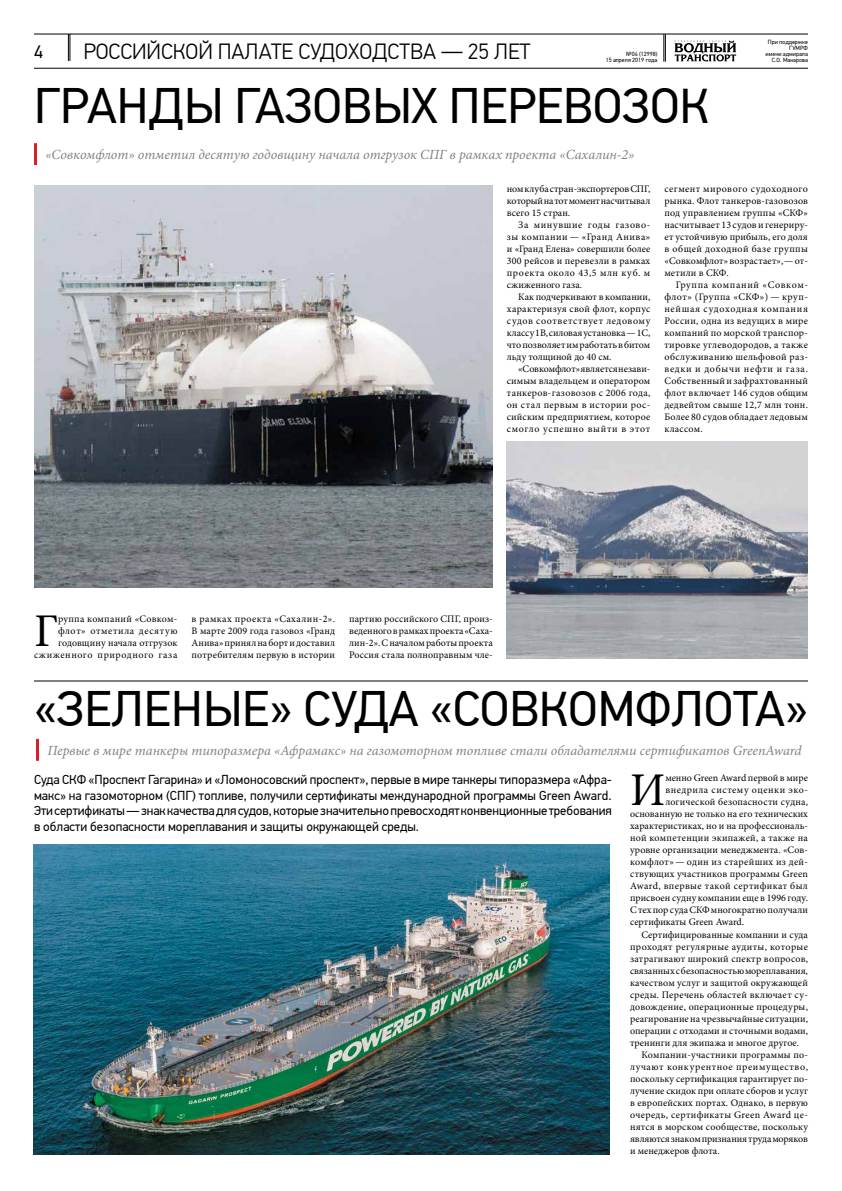
<style>
.page{position:relative;width:842px;height:1191px;background:#fff}
.page>*{position:absolute;margin:0;border:0;box-sizing:border-box;transform-origin:0 0}
.t1{font:49.8px "PF Din Text Pro";color:#000}
.t2{font:46.9px "Minion Pro";color:#000}
.t3{font:300 22px "PF Din Text Pro";color:#000}
.t4{font:18px "PF Din Text Pro";color:#000}
.t5{font:italic 14px "Minion Pro";color:#808285}
.t6{font:13px/15.6px "PF Din Text Pro";color:#000;text-align:justify}
.t7{font:10px/12px "Minion Pro";letter-spacing:.01em;color:#000;text-align:justify}
.t8{font:10px/12px "Minion Pro";letter-spacing:.04em;color:#000;text-align:right}
.t9{font:10px "Minion Pro";letter-spacing:-.01em;color:#000}
.t10{font:10px "Minion Pro";letter-spacing:.03em;color:#000}
.t11{font:10px "Minion Pro";letter-spacing:.035em;color:#000}
.t12{font:10px "Minion Pro";letter-spacing:.06em;color:#000}
.t13{font:10px "Minion Pro";letter-spacing:.05em;color:#000}
.t14{font:6px/6px "PF Din Text Pro";color:#000;text-align:right}
</style>
<div class="page">
<svg style="left:675px;top:41px;width:61px;height:20px"></svg>
<hr style="left:34px;top:68px;width:774px;height:1px;background:#000">
<hr style="left:34px;top:34px;width:774px;height:1px;background:#000">
<svg style="left:68px;top:34px;width:3px;height:27px"></svg>
<svg style="left:664px;top:34px;width:2px;height:28px"></svg>
<hr style="left:36px;top:739px;width:3px;height:22px;background:#d2232a">
<hr style="left:34px;top:143px;width:3px;height:22px;background:#d2232a">
<img style="left:33px;top:844px;width:576px;height:311px">
<hr style="left:34px;top:680px;width:774px;height:1px;background:#000">
<img style="left:507px;top:441px;width:301px;height:217px">
<img style="left:34px;top:186px;width:459px;height:401px">
<h3 class="t4" style="left:34px;top:41px;width:10px">4</h3>
<h3 class="t3" style="left:83px;top:39px;width:449px">РОССИЙСКОЙ ПАЛАТЕ СУДОХОДСТВА — 25 ЛЕТ</h3>
<p class="t14" style="left:606px;top:51px;width:53px">№04 (12998)<br>15 апреля 2019 года</p>
<p class="t14" style="left:766px;top:39px;width:44px">При поддержке<br>ГУМРФ<br>имени адмирала</p>
<p class="t14" style="left:772px;top:57px;width:38px">С.О. Макарова</p>
<h1 class="t1" style="left:34px;top:77px;width:676px">ГРАНДЫ ГАЗОВЫХ ПЕРЕВОЗОК</h1>
<h3 class="t5" style="left:45px;top:145px;width:590px">«Совкомфлот» отметил десятую годовщину начала отгрузок СПГ в рамках проекта «Сахалин‑2»</h3>
<p class="t7" style="left:507px;top:182px;width:145px">ном клуба стран-экспортеров СПГ, который на тот момент насчитывал всего 15 стран.</p>
<p class="t7" style="left:507px;top:218px;width:145px;text-indent:11px">За минувшие годы газово&shy;зы компании — «Гранд Анива» и «Гранд Елена» совершили более 300 рейсов и перевезли в рамках проекта около 43,5 млн куб. м сжиженного газа.</p>
<p class="t7" style="left:507px;top:290px;width:145px;text-indent:11px">Как подчеркивают в компании, характеризуя свой флот, корпус судов соответствует ледовому классу 1B, силовая установка— 1С, что позволяет им работать в битом льду толщиной до 40 см.</p>
<p class="t7" style="left:507px;top:362px;width:145px;text-indent:11px">«Совкомфлот» является незави&shy;симым владельцем и оператором танкеров-газовозов с 2006 года, он стал первым в истории рос&shy;сийским предприятием, которое смогло успешно выйти в этот</p>
<p class="t7" style="left:664px;top:182px;width:145px">сегмент мирового судоходного рынка. Флот танкеров-газовозов под управлением группы «СКФ» насчитывает 13 судов и генериру&shy;ет устойчивую прибыль, его доля в общей доходной базе группы «Совкомфлот» возрастает»,— от&shy;метили в СКФ.</p>
<p class="t7" style="left:664px;top:278px;width:145px;text-indent:11px">Группа компаний «Совком&shy;флот» (Группа «СКФ») — круп&shy;нейшая судоходная компания России, одна из ведущих в мире компаний по морской транспор&shy;тировке углеводородов, а также обслуживанию шельфовой раз&shy;ведки и добычи нефти и газа.<br>Собственный и зафрахтованный флот включает 146 судов общим дедвейтом свыше 12,7 млн тонн.<br>Более 80 судов обладает ледовым классом.</p>
<p class="t8" style="left:34px;top:612px;width:145px">руппа компаний «Совком&shy;флот» отметила десятую годовщину начала отгрузок сжиженного природного газа</p>
<p class="t7" style="left:192px;top:612px;width:145px">в рамках проекта «Сахалин‑2».<br>В марте 2009 года газовоз «Гранд Анива» принял на борт и доставил потребителям первую в истории</p>
<p class="t7" style="left:349px;top:612px;width:145px">партию российского СПГ, произ&shy;веденного в рамках проекта «Саха&shy;лин‑2». С началом работы проекта Россия стала полноправным чле-</p>
<h2 class="t2" style="left:34px;top:599px;width:26px">Г</h2>
<h1 class="t1" style="left:34px;top:679px;width:775px">«ЗЕЛЕНЫЕ» СУДА «СОВКОМФЛОТА»</h1>
<h3 class="t5" style="left:47px;top:741px;width:756px">Первые в мире танкеры типоразмера «Афрамакс» на газомоторном топливе стали обладателями сертификатов GreenAward</h3>
<p class="t6" style="left:34px;top:771px;width:580px">Суда СКФ «Проспект Гагарина» и «Ломоносовский проспект», первые в мире танкеры типоразмера «Афра&shy;макс» на газомоторном (СПГ) топливе, получили сертификаты международной программы Green Award.<br>Эти сертификаты— знак качества для судов, которые значительно превосходят конвенционные требования в области безопасности мореплавания и защиты окружающей среды.</p>
<h2 class="t2" style="left:630px;top:759px;width:37px">И</h2>
<p class="t7" style="left:665px;top:772px;width:144px">менно Green Award первой в мире</p>
<p class="t13" style="left:665px;top:783px;width:144px">внедрила систему оценки эко-</p>
<p class="t7" style="left:665px;top:796px;width:144px">логической безопасности судна,</p>
<p class="t7" style="left:630px;top:808px;width:179px">основанную не только на его технических</p>
<p class="t7" style="left:630px;top:820px;width:179px">характеристиках, но и на профессиональ-</p>
<p class="t10" style="left:630px;top:831px;width:179px">ной компетенции экипажей, а также на</p>
<p class="t7" style="left:630px;top:844px;width:179px">уровне организации менеджмента. «Сов-</p>
<p class="t10" style="left:630px;top:855px;width:179px">комфлот» — один из старейших из дей-</p>
<p class="t7" style="left:630px;top:868px;width:179px">ствующих участников программы Green</p>
<p class="t8" style="left:630px;top:880px;width:179px">Award, впервые такой сертификат был</p>
<p class="t7" style="left:630px;top:892px;width:179px">присвоен судну компании еще в 1996 году.</p>
<p class="t7" style="left:630px;top:904px;width:179px">С тех пор суда СКФ многократно получали</p>
<p class="t7" style="left:630px;top:916px;width:116px">сертификаты Green Award.</p>
<p class="t7" style="left:641px;top:928px;width:168px">Сертифицированные компании и суда</p>
<p class="t8" style="left:630px;top:940px;width:179px">проходят регулярные аудиты, которые</p>
<p class="t7" style="left:630px;top:952px;width:179px">затрагивают широкий спектр вопросов,</p>
<p class="t9" style="left:630px;top:963px;width:179px">связанных с безопасностью мореплавания,</p>
<p class="t7" style="left:630px;top:976px;width:179px">качеством услуг и защитой окружающей</p>
<p class="t7" style="left:630px;top:988px;width:179px">среды. Перечень областей включает су-</p>
<p class="t7" style="left:630px;top:1000px;width:179px">довождение, операционные процедуры,</p>
<p class="t7" style="left:630px;top:1012px;width:179px">реагирование на чрезвычайные ситуации,</p>
<p class="t7" style="left:630px;top:1024px;width:179px">операции с отходами и сточными водами,</p>
<p class="t7" style="left:630px;top:1036px;width:171px">тренинги для экипажа и многое другое.</p>
<p class="t7" style="left:641px;top:1048px;width:168px">Компании-участники программы по-</p>
<p class="t12" style="left:630px;top:1059px;width:179px">лучают конкурентное преимущество,</p>
<p class="t7" style="left:630px;top:1072px;width:179px">поскольку сертификация гарантирует по-</p>
<p class="t7" style="left:630px;top:1084px;width:179px">лучение скидок при оплате сборов и услуг</p>
<p class="t7" style="left:630px;top:1096px;width:179px">в европейских портах. Однако, в первую</p>
<p class="t11" style="left:630px;top:1107px;width:179px">очередь, сертификаты Green Award це-</p>
<p class="t7" style="left:630px;top:1120px;width:179px">нятся в морском сообществе, поскольку</p>
<p class="t9" style="left:630px;top:1131px;width:179px">являются знаком признания труда моряков</p>
<p class="t7" style="left:630px;top:1144px;width:91px">и менеджеров флота.</p>
</div>
